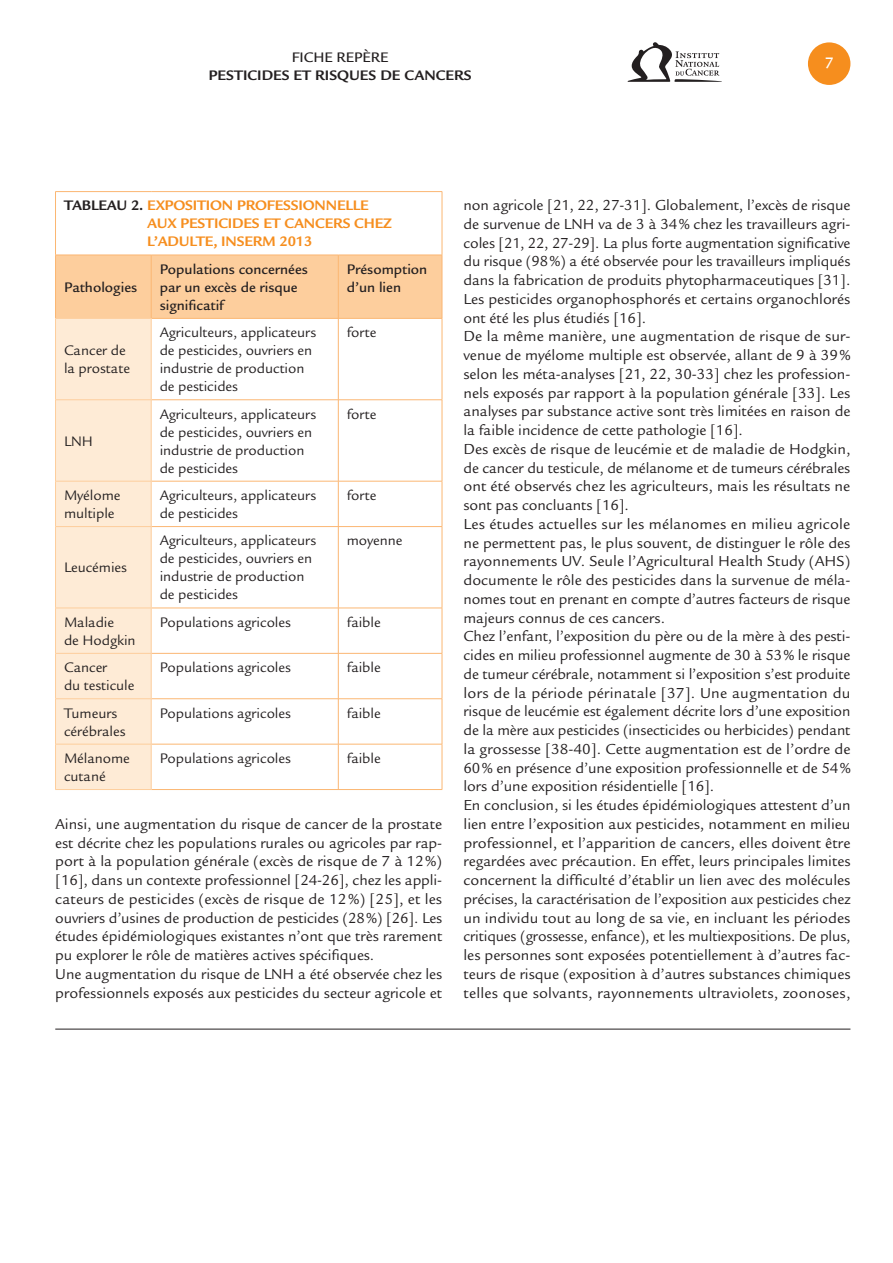
<style>
.page{position:relative;width:893px;height:1263px;background:#fff}
.page>*{position:absolute;margin:0;border:0;box-sizing:border-box;transform-origin:0 0}
.t1{font:500 16.5px "Legacy Sans Std";color:#fff}
.t2{font:15.75px/18.8px "Legacy Sans Std";letter-spacing:-.005em;color:#231f20}
.t3{font:15px/18px "Legacy Sans Std";letter-spacing:-.005em;color:#231f20}
.t4{font:500 15px/18px "Legacy Sans Std";color:#231f20}
.t5{font:700 15px/18px "Legacy Sans Std";letter-spacing:-.01em;color:#f68e1e}
.t6{font:700 15px "Legacy Sans Std";color:#231f20}
.s1{color:#231f20}
</style>
<div class="page">
<hr style="left:55px;top:1029px;width:795px;height:1px;background:#231f20">
<svg style="left:56px;top:256px;width:386px;height:533px"></svg>
<svg style="left:339px;top:319px;width:103px;height:470px"></svg>
<hr style="left:55px;top:191px;width:96px;height:1px;background:#fbb773">
<hr style="left:55px;top:192px;width:1px;height:63px;background:#fbb773">
<hr style="left:151px;top:191px;width:291px;height:1px;background:#fbb773">
<hr style="left:442px;top:192px;width:1px;height:63px;background:#fbb773">
<hr style="left:55px;top:255px;width:96px;height:1px;background:#fbb773">
<hr style="left:55px;top:255px;width:1px;height:63px;background:#fbb773">
<hr style="left:151px;top:255px;width:187px;height:1px;background:#fbb773">
<hr style="left:151px;top:255px;width:1px;height:63px;background:#fbb773">
<hr style="left:338px;top:255px;width:104px;height:1px;background:#fbb773">
<hr style="left:338px;top:255px;width:1px;height:63px;background:#fbb773">
<hr style="left:442px;top:255px;width:1px;height:63px;background:#fbb773">
<hr style="left:151px;top:318px;width:291px;height:1px;background:#fbb773">
<hr style="left:338px;top:319px;width:1px;height:81px;background:#fbb773">
<hr style="left:442px;top:319px;width:1px;height:81px;background:#fbb773">
<hr style="left:151px;top:399px;width:291px;height:1px;background:#fbb773">
<hr style="left:338px;top:400px;width:1px;height:81px;background:#fbb773">
<hr style="left:442px;top:400px;width:1px;height:81px;background:#fbb773">
<hr style="left:151px;top:481px;width:291px;height:1px;background:#fbb773">
<hr style="left:338px;top:481px;width:1px;height:45px;background:#fbb773">
<hr style="left:442px;top:481px;width:1px;height:45px;background:#fbb773">
<hr style="left:151px;top:526px;width:291px;height:1px;background:#fbb773">
<hr style="left:338px;top:527px;width:1px;height:81px;background:#fbb773">
<hr style="left:442px;top:527px;width:1px;height:81px;background:#fbb773">
<hr style="left:151px;top:608px;width:291px;height:1px;background:#fbb773">
<hr style="left:338px;top:608px;width:1px;height:45px;background:#fbb773">
<hr style="left:442px;top:608px;width:1px;height:45px;background:#fbb773">
<hr style="left:151px;top:653px;width:291px;height:1px;background:#fbb773">
<hr style="left:338px;top:654px;width:1px;height:44px;background:#fbb773">
<hr style="left:442px;top:654px;width:1px;height:44px;background:#fbb773">
<hr style="left:151px;top:698px;width:291px;height:1px;background:#fbb773">
<hr style="left:338px;top:699px;width:1px;height:45px;background:#fbb773">
<hr style="left:442px;top:699px;width:1px;height:45px;background:#fbb773">
<hr style="left:151px;top:744px;width:291px;height:1px;background:#fbb773">
<hr style="left:338px;top:744px;width:1px;height:45px;background:#fbb773">
<hr style="left:442px;top:744px;width:1px;height:45px;background:#fbb773">
<hr style="left:151px;top:789px;width:291px;height:1px;background:#fbb773">
<hr style="left:55px;top:318px;width:96px;height:1px;background:#fdce9d">
<hr style="left:55px;top:319px;width:1px;height:81px;background:#fdce9d">
<hr style="left:151px;top:319px;width:1px;height:81px;background:#fdce9d">
<hr style="left:55px;top:399px;width:96px;height:1px;background:#fdce9d">
<hr style="left:55px;top:400px;width:1px;height:81px;background:#fdce9d">
<hr style="left:151px;top:400px;width:1px;height:81px;background:#fdce9d">
<hr style="left:55px;top:481px;width:96px;height:1px;background:#fdce9d">
<hr style="left:55px;top:481px;width:1px;height:45px;background:#fdce9d">
<hr style="left:151px;top:481px;width:1px;height:45px;background:#fdce9d">
<hr style="left:55px;top:526px;width:96px;height:1px;background:#fdce9d">
<hr style="left:55px;top:527px;width:1px;height:81px;background:#fdce9d">
<hr style="left:151px;top:527px;width:1px;height:81px;background:#fdce9d">
<hr style="left:55px;top:608px;width:96px;height:1px;background:#fdce9d">
<hr style="left:55px;top:608px;width:1px;height:45px;background:#fdce9d">
<hr style="left:151px;top:608px;width:1px;height:45px;background:#fdce9d">
<hr style="left:55px;top:653px;width:96px;height:1px;background:#fdce9d">
<hr style="left:55px;top:654px;width:1px;height:44px;background:#fdce9d">
<hr style="left:151px;top:654px;width:1px;height:44px;background:#fdce9d">
<hr style="left:55px;top:698px;width:96px;height:1px;background:#fdce9d">
<hr style="left:55px;top:699px;width:1px;height:45px;background:#fdce9d">
<hr style="left:151px;top:699px;width:1px;height:45px;background:#fdce9d">
<hr style="left:55px;top:744px;width:96px;height:1px;background:#fdce9d">
<hr style="left:55px;top:744px;width:1px;height:45px;background:#fdce9d">
<hr style="left:151px;top:744px;width:1px;height:45px;background:#fdce9d">
<hr style="left:55px;top:789px;width:96px;height:1px;background:#fdce9d">
<svg style="left:627px;top:42px;width:95px;height:40px"></svg>
<div style="left:808px;top:42px;width:42px;height:43px;background:#f68e1e;border-radius:50%"></div>
<p class="t4" style="left:292px;top:49px;width:98px">FICHE REPÈRE</p>
<p class="t6" style="left:209px;top:69px;width:264px">PESTICIDES ET RISQUES DE CANCERS</p>
<p class="t1" style="left:825px;top:56px;width:10px">7</p>
<p class="t5" style="left:147px;top:198px;width:246px;text-indent:-83px"><span class="s1">TABLEAU 2.</span> EXPOSITION PROFESSIONNELLE<br>AUX PESTICIDES ET CANCERS CHEZ<br>L’ADULTE, INSERM 2013</p>
<p class="t4" style="left:64px;top:280px;width:75px">Pathologies</p>
<p class="t4" style="left:160px;top:262px;width:150px">Populations concernées par un excès de risque significatif</p>
<p class="t4" style="left:347px;top:262px;width:82px">Présomption d’un lien</p>
<p class="t3" style="left:64px;top:343px;width:68px">Cancer de la prostate</p>
<p class="t3" style="left:64px;top:433px;width:31px">LNH</p>
<p class="t3" style="left:160px;top:325px;width:158px">Agriculteurs, applicateurs de pesticides, ouvriers en industrie de production de pesticides</p>
<p class="t3" style="left:347px;top:325px;width:31px">forte</p>
<p class="t3" style="left:160px;top:406px;width:158px">Agriculteurs, applicateurs de pesticides, ouvriers en industrie de production de pesticides</p>
<p class="t3" style="left:347px;top:406px;width:31px">forte</p>
<p class="t3" style="left:64px;top:488px;width:58px">Myélome multiple</p>
<p class="t3" style="left:160px;top:488px;width:158px">Agriculteurs, applicateurs de pesticides</p>
<p class="t3" style="left:347px;top:488px;width:31px">forte</p>
<p class="t3" style="left:64px;top:560px;width:64px">Leucémies</p>
<p class="t3" style="left:160px;top:533px;width:158px">Agriculteurs, applicateurs de pesticides, ouvriers en industrie de production de pesticides</p>
<p class="t3" style="left:347px;top:533px;width:57px">moyenne</p>
<p class="t3" style="left:64px;top:615px;width:73px">Maladie<br>de Hodgkin</p>
<p class="t3" style="left:160px;top:615px;width:133px">Populations agricoles</p>
<p class="t3" style="left:347px;top:615px;width:35px">faible</p>
<p class="t3" style="left:64px;top:660px;width:72px">Cancer<br>du testicule</p>
<p class="t3" style="left:160px;top:660px;width:133px">Populations agricoles</p>
<p class="t3" style="left:347px;top:660px;width:35px">faible</p>
<p class="t3" style="left:64px;top:705px;width:63px">Tumeurs cérébrales</p>
<p class="t3" style="left:160px;top:705px;width:133px">Populations agricoles</p>
<p class="t3" style="left:347px;top:705px;width:35px">faible</p>
<p class="t3" style="left:64px;top:751px;width:67px">Mélanome cutané</p>
<p class="t3" style="left:160px;top:751px;width:133px">Populations agricoles</p>
<p class="t3" style="left:347px;top:751px;width:35px">faible</p>
<p class="t2" style="left:55px;top:816px;width:389px">Ainsi, une augmentation du risque de cancer de la prostate est décrite chez les populations rurales ou agricoles par rap&shy;port à la population générale (excès de risque de 7 à 12 %) [16], dans un contexte professionnel [24-26], chez les appli&shy;cateurs de pesticides (excès de risque de 12 %) [25], et les ouvriers d’usines de production de pesticides (28 %) [26]. Les études épidémiologiques existantes n’ont que très rarement pu explorer le rôle de matières actives spécifiques.<br>Une augmentation du risque de LNH a été observée chez les professionnels exposés aux pesticides du secteur agricole et</p>
<p class="t2" style="left:463px;top:197px;width:389px">non agricole [21, 22, 27-31]. Globalement, l’excès de risque de survenue de LNH va de 3 à 34 % chez les travailleurs agri&shy;coles [21, 22, 27-29]. La plus forte augmentation significative du risque (98 %) a été observée pour les travailleurs impliqués dans la fabrication de produits phytopharmaceutiques [31].<br>Les pesticides organophosphorés et certains organochlorés ont été les plus étudiés [16].<br>De la même manière, une augmentation de risque de sur&shy;venue de myélome multiple est observée, allant de 9 à 39 % selon les méta-analyses [21, 22, 30-33] chez les profession&shy;nels exposés par rapport à la population générale [33]. Les analyses par substance active sont très limitées en raison de la faible incidence de cette pathologie [16].<br>Des excès de risque de leucémie et de maladie de Hodgkin, de cancer du testicule, de mélanome et de tumeurs cérébrales ont été observés chez les agriculteurs, mais les résultats ne sont pas concluants [16].<br>Les études actuelles sur les mélanomes en milieu agricole ne permettent pas, le plus souvent, de distinguer le rôle des rayonnements UV. Seule l’Agricultural Health Study (AHS) documente le rôle des pesticides dans la survenue de méla&shy;nomes tout en prenant en compte d’autres facteurs de risque majeurs connus de ces cancers.<br>Chez l’enfant, l’exposition du père ou de la mère à des pesti&shy;cides en milieu professionnel augmente de 30 à 53 % le risque de tumeur cérébrale, notamment si l’exposition s’est produite lors de la période périnatale [37]. Une augmentation du risque de leucémie est également décrite lors d’une exposition de la mère aux pesticides (insecticides ou herbicides) pendant la grossesse [38-40]. Cette augmentation est de l’ordre de 60 % en présence d’une exposition professionnelle et de 54 % lors d’une exposition résidentielle [16].<br>En conclusion, si les études épidémiologiques attestent d’un lien entre l’exposition aux pesticides, notamment en milieu professionnel, et l’apparition de cancers, elles doivent être regardées avec précaution. En effet, leurs principales limites concernent la difficulté d’établir un lien avec des molécules précises, la caractérisation de l’exposition aux pesticides chez un individu tout au long de sa vie, en incluant les périodes critiques (grossesse, enfance), et les multiexpositions. De plus, les personnes sont exposées potentiellement à d’autres fac&shy;teurs de risque (exposition à d’autres substances chimiques telles que solvants, rayonnements ultraviolets, zoonoses,</p>
</div>
